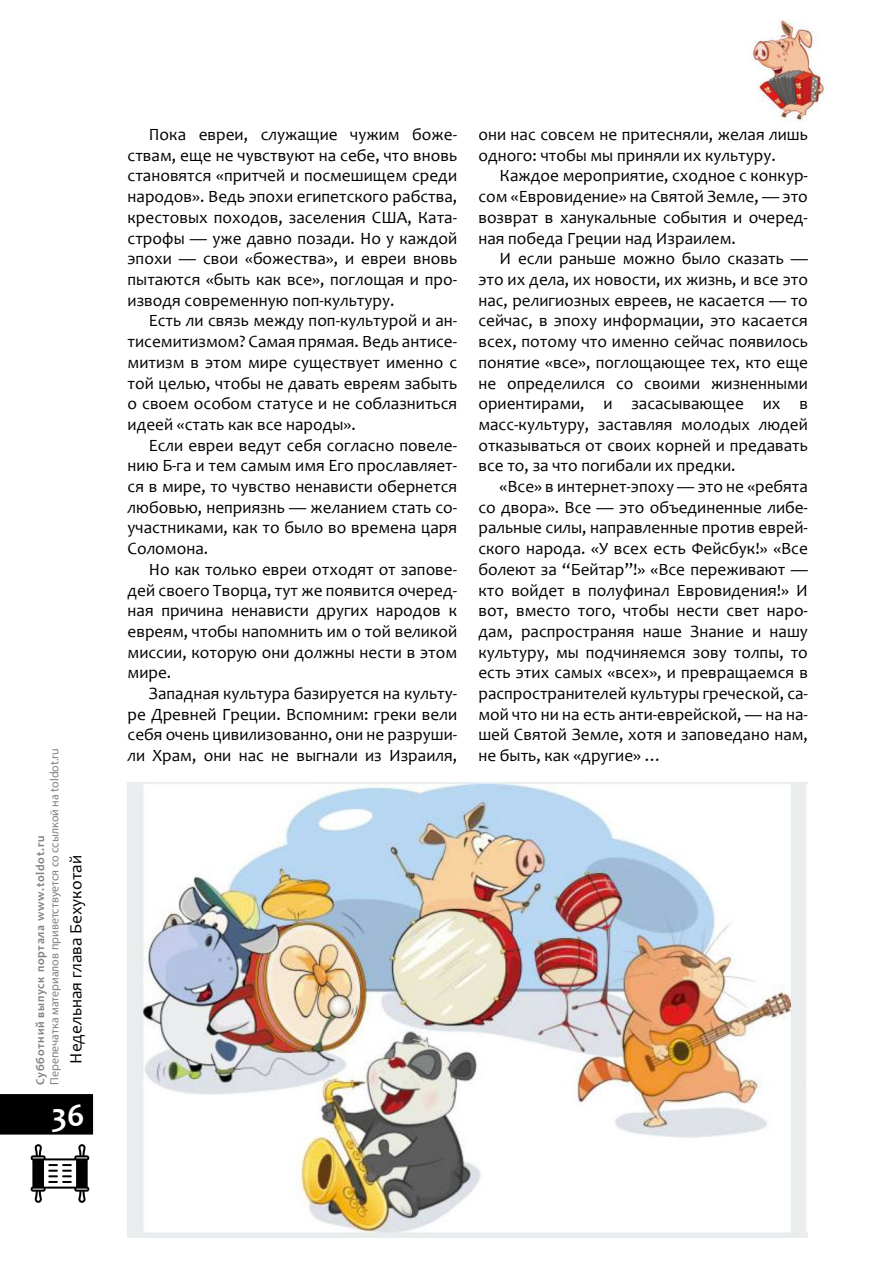
<style>
.page{position:relative;width:893px;height:1263px;background:#fff}
.page>*{position:absolute;margin:0;border:0;box-sizing:border-box;transform-origin:0 0}
.t1{font:700 33px "Candara";color:#fff}
.t2{font:17.25px/20.7px "Candara";color:#000;text-align:justify}
.t3{font:12px "Myriad Pro";color:#808285}
.t4{font:700 12px "Candara";letter-spacing:.06em;color:#808285}
</style>
<div class="page">
<div style="left:0;top:1094px;width:93px;height:40px;background:#000"></div>
<svg style="left:31px;top:1144px;width:58px;height:59px"></svg>
<img style="left:128px;top:782px;width:680px;height:455px">
<img style="left:752px;top:20px;width:74px;height:102px">
<p class="t3" style="left:47px;top:1085px;width:338px;rotate:-90deg">Перепечатка материалов приветствуется со ссылкой на toldot.ru</p>
<h1 class="t1" style="left:52px;top:1095px;width:35px">36</h1>
<p class="t4" style="left:33px;top:1085px;width:251px;rotate:-90deg">Субботний выпуск портала www.toldot.ru</p>
<p class="t2" style="left:65px;top:1064px;width:210px;rotate:-90deg">Недельная глава Бехукотай</p>
<p class="t2" style="left:128px;top:124px;width:331px;text-indent:21px">Пока евреи, служащие чужим боже&shy;ствам, еще не чувствуют на себе, что вновь становятся «притчей и посмешищем среди народов». Ведь эпохи египетского рабства, крестовых походов, заселения США, Ката&shy;строфы — уже давно позади. Но у каждой эпохи — свои «божества», и евреи вновь пытаются «быть как все», поглощая и про&shy;изводя современную поп-культуру.</p>
<p class="t2" style="left:128px;top:310px;width:331px;text-indent:21px">Есть ли связь между поп-культурой и ан&shy;тисемитизмом? Самая прямая. Ведь антисе&shy;митизм в этом мире существует именно с той целью, чтобы не давать евреям забыть о своем особом статусе и не соблазниться идеей «стать как все народы».</p>
<p class="t2" style="left:128px;top:434px;width:331px;text-indent:21px">Если евреи ведут себя согласно повеле&shy;нию Б-га и тем самым имя Его прославляет&shy;ся в мире, то чувство ненависти обернется любовью, неприязнь — желанием стать со&shy;участниками, как то было во времена царя Соломона.</p>
<p class="t2" style="left:128px;top:559px;width:331px;text-indent:21px">Но как только евреи отходят от запове&shy;дей своего Творца, тут же появится очеред&shy;ная причина ненависти других народов к евреям, чтобы напомнить им о той великой миссии, которую они должны нести в этом мире.</p>
<p class="t2" style="left:128px;top:683px;width:331px;text-indent:21px">Западная культура базируется на культу&shy;ре Древней Греции. Вспомним: греки вели себя очень цивилизованно, они не разруши&shy;ли Храм, они нас не выгнали из Израиля,</p>
<p class="t2" style="left:478px;top:124px;width:331px">они нас совсем не притесняли, желая лишь одного: чтобы мы приняли их культуру.</p>
<p class="t2" style="left:478px;top:165px;width:331px;text-indent:21px">Каждое мероприятие, сходное с конкур&shy;сом «Евровидение» на Святой Земле, — это возврат в ханукальные события и очеред&shy;ная победа Греции над Израилем.</p>
<p class="t2" style="left:478px;top:248px;width:331px;text-indent:21px">И если раньше можно было сказать — это их дела, их новости, их жизнь, и все это нас, религиозных евреев, не касается — то сейчас, в эпоху информации, это касается всех, потому что именно сейчас появилось понятие «все», поглощающее тех, кто еще не определился со своими жизненными ориентирами, и засасывающее их в масс-культуру, заставляя молодых людей отказываться от своих корней и предавать все то, за что погибали их предки.</p>
<p class="t2" style="left:478px;top:476px;width:331px;text-indent:21px">«Все» в интернет-эпоху — это не «ребята со двора». Все — это объединенные либе&shy;ральные силы, направленные против еврей&shy;ского народа. «У всех есть Фейсбук!» «Все болеют за “Бейтар”!» «Все переживают — кто войдет в полуфинал Евровидения!» И вот, вместо того, чтобы нести свет наро&shy;дам, распространяя наше Знание и нашу культуру, мы подчиняемся зову толпы, то есть этих самых «всех», и превращаемся в распространителей культуры греческой, са&shy;мой что ни на есть анти-еврейской, — на на&shy;шей Святой Земле, хотя и заповедано нам, не быть, как «другие» …</p>
</div>
